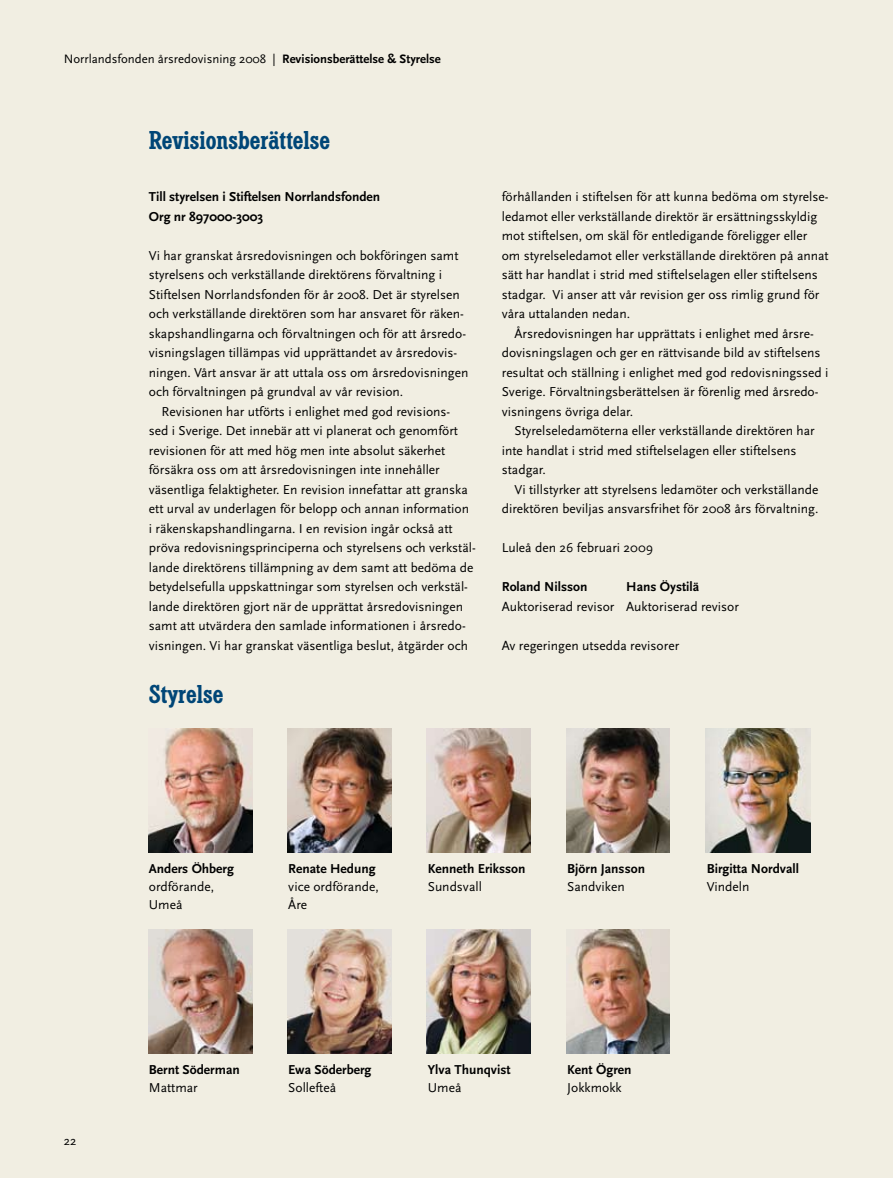
<style>
.page{position:relative;width:893px;height:1178px;background:#f1eee2}
.page>*{position:absolute;margin:0;border:0;box-sizing:border-box;transform-origin:0 0}
.t1{font:27px "Magnus EF";color:#004677}
.t2{font:13.5px/19.5px "Scala Sans";color:#000}
.t3{font:700 13.5px/19.5px "Scala Sans";color:#000}
.t4{font:12.75px "Scala Sans";color:#000}
.s1{font-weight:700}
</style>
<div class="page">
<img style="left:149px;top:728px;width:104px;height:124px">
<img style="left:288px;top:728px;width:104px;height:124px">
<img style="left:427px;top:728px;width:104px;height:124px">
<img style="left:566px;top:728px;width:104px;height:124px">
<img style="left:705px;top:728px;width:105px;height:124px">
<img style="left:149px;top:929px;width:104px;height:124px">
<img style="left:288px;top:929px;width:104px;height:124px">
<img style="left:427px;top:929px;width:104px;height:124px">
<img style="left:566px;top:929px;width:104px;height:124px">
<p class="t4" style="left:64px;top:52px;width:379px">Norrlandsfonden årsredovisning 2008 | <span class="s1">Revisionsberättelse &amp; Styrelse</span></p>
<h1 class="t1" style="left:149px;top:124px;width:183px">Revisionsberättelse</h1>
<p class="t3" style="left:149px;top:187px;width:233px">Till styrelsen i Stiftelsen Norrlandsfonden<br>Org nr 897000-3003</p>
<p class="t2" style="left:149px;top:246px;width:321px">Vi har granskat årsredovisningen och bokföringen samt styrelsens och verkställande direktörens förvaltning i Stiftelsen Norrlandsfonden för år 2008. Det är styrelsen och verkställande direktören som har ansvaret för räken&shy;skapshandlingarna och förvaltningen och för att årsredo&shy;visningslagen tillämpas vid upprättandet av årsredovis&shy;ningen. Vårt ansvar är att uttala oss om årsredovisningen och förvaltningen på grundval av vår revision.</p>
<p class="t2" style="left:149px;top:401px;width:329px;text-indent:13px">Revisionen har utförts i enlighet med god revisions-<br>sed i Sverige. Det innebär att vi planerat och genomfört revisionen för att med hög men inte absolut säkerhet försäkra oss om att årsredovisningen inte innehåller väsentliga felaktigheter. En revision innefattar att granska ett urval av underlagen för belopp och annan information<br>i räkenskapshandlingarna. I en revision ingår också att pröva redovisningsprinciperna och styrelsens och verkstäl&shy;lande direktörens tillämpning av dem samt att bedöma de betydelsefulla uppskattningar som styrelsen och verkstäl&shy;lande direktören gjort när de upprättat årsredovisningen samt att utvärdera den samlade informationen i årsredo&shy;visningen. Vi har granskat väsentliga beslut, åtgärder och</p>
<h1 class="t1" style="left:149px;top:679px;width:76px">Styrelse</h1>
<p class="t2" style="left:502px;top:187px;width:328px">förhållanden i stiftelsen för att kunna bedöma om styrelse&shy;ledamot eller verkställande direktör är ersättningsskyldig mot stiftelsen, om skäl för entledigande föreligger eller om styrelseledamot eller verkställande direktören på annat sätt har handlat i strid med stiftelselagen eller stiftelsens stadgar. Vi anser att vår revision ger oss rimlig grund för våra uttalanden nedan.</p>
<p class="t2" style="left:502px;top:323px;width:328px;text-indent:13px">Årsredovisningen har upprättats i enlighet med årsre&shy;dovisningslagen och ger en rättvisande bild av stiftelsens resultat och ställning i enlighet med god redovisningssed i Sverige. Förvaltningsberättelsen är förenlig med årsredo&shy;visningens övriga delar.</p>
<p class="t2" style="left:502px;top:421px;width:314px;text-indent:13px">Styrelseledamöterna eller verkställande direktören har inte handlat i strid med stiftelselagen eller stiftelsens stadgar.</p>
<p class="t2" style="left:502px;top:479px;width:318px;text-align:right">Vi tillstyrker att styrelsens ledamöter och verkställande direktören beviljas ansvarsfrihet för 2008 års förvaltning.</p>
<p class="t2" style="left:502px;top:538px;width:153px">Luleå den 26 februari 2009</p>
<p class="t3" style="left:502px;top:577px;width:87px">Roland Nilsson</p>
<p class="t3" style="left:626px;top:577px;width:74px">Hans Öystilä</p>
<p class="t2" style="left:502px;top:596px;width:239px">Auktoriserad revisor Auktoriserad revisor</p>
<p class="t2" style="left:502px;top:635px;width:179px">Av regeringen utsedda revisorer</p>
<p class="t4" style="left:64px;top:1133px;width:14px">22</p>
<p class="t3" style="left:149px;top:859px;width:87px">Anders Öhberg</p>
<p class="t2" style="left:149px;top:878px;width:67px;line-height:18px">ordförande,<br>Umeå</p>
<p class="t3" style="left:288px;top:859px;width:89px">Renate Hedung</p>
<p class="t2" style="left:288px;top:878px;width:92px;line-height:18px">vice ordförande,<br>Åre</p>
<p class="t3" style="left:428px;top:859px;width:99px">Kenneth Eriksson</p>
<p class="t2" style="left:428px;top:877px;width:56px">Sundsvall</p>
<p class="t3" style="left:567px;top:859px;width:79px">Björn Jansson</p>
<p class="t2" style="left:567px;top:877px;width:59px">Sandviken</p>
<p class="t3" style="left:149px;top:1060px;width:92px">Bernt Söderman</p>
<p class="t2" style="left:149px;top:1078px;width:51px">Mattmar</p>
<p class="t3" style="left:288px;top:1060px;width:85px">Ewa Söderberg</p>
<p class="t2" style="left:288px;top:1078px;width:49px">Sollefteå</p>
<p class="t3" style="left:428px;top:1060px;width:84px">Ylva Thunqvist</p>
<p class="t2" style="left:428px;top:1078px;width:35px">Umeå</p>
<p class="t3" style="left:567px;top:1060px;width:66px">Kent Ögren</p>
<p class="t2" style="left:567px;top:1078px;width:56px">Jokkmokk</p>
<p class="t3" style="left:707px;top:859px;width:94px">Birgitta Nordvall</p>
<p class="t2" style="left:707px;top:877px;width:44px">Vindeln</p>
</div>
